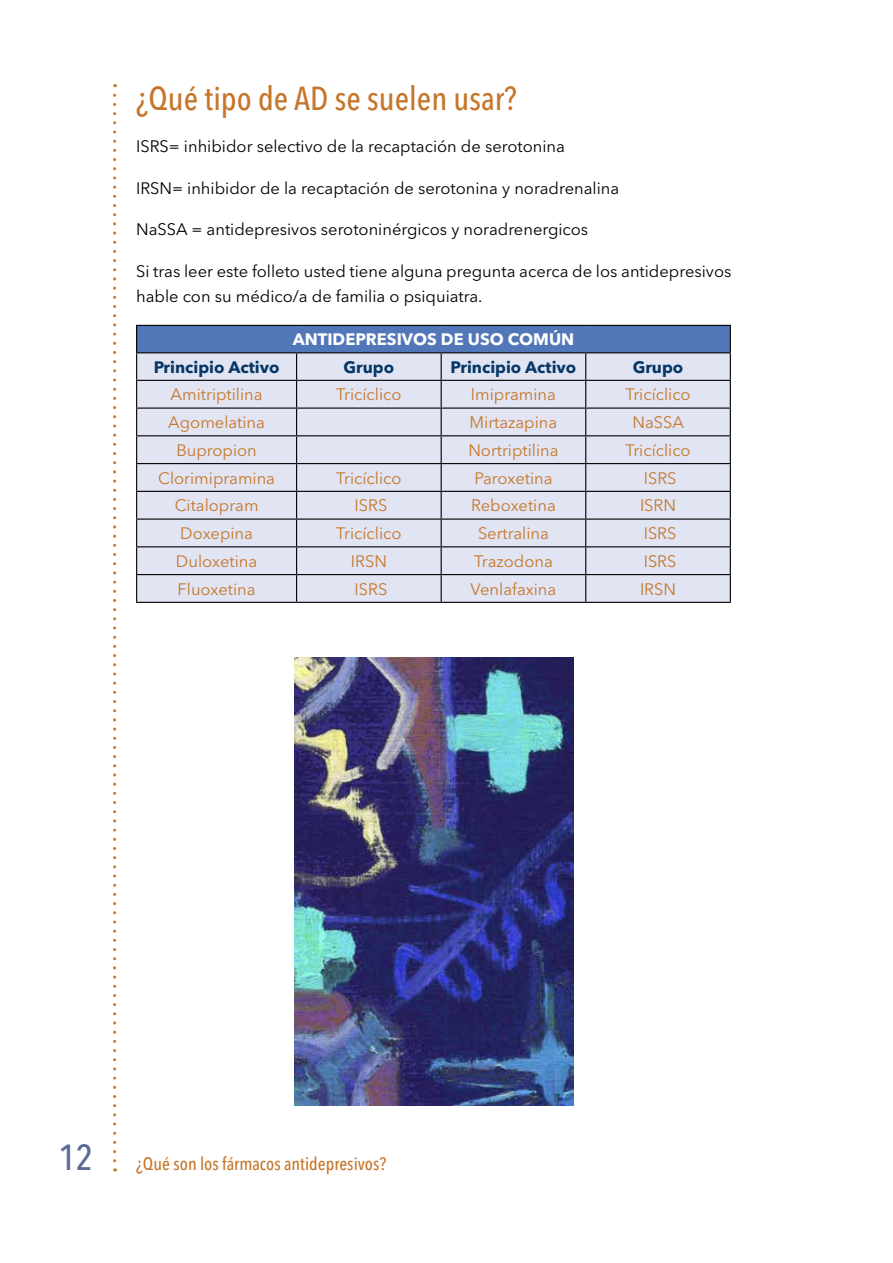
<style>
.page{position:relative;width:893px;height:1263px;background:#fff}
.page>*{position:absolute;margin:0;border:0;box-sizing:border-box;transform-origin:0 0}
.t1{font:500 condensed 33px "Avenir Next LT Pro";color:#c6762a}
.t2{font:500 condensed 18px "Avenir Next LT Pro";color:#c6762a}
.t3{font:16.5px/24.8px "Avenir Next LT Pro";color:#000}
.t4{font:16.5px "Avenir Next LT Pro";color:#c6762a}
.t5{font:700 16.5px "Avenir Next LT Pro";color:#073766}
.t6{font:700 16.5px "Avenir Next LT Pro";letter-spacing:-.005em;color:#fff}
.s1{font-size:36px;color:#596b95}
</style>
<div class="page">
<svg style="left:113px;top:84px;width:3px;height:1077px"></svg>
<div style="left:137px;top:325px;width:593px;height:28px;background:#5177b9"></div>
<div style="left:137px;top:353px;width:593px;height:249px;background:#e1e5f3"></div>
<hr style="left:136px;top:325px;width:161px;height:1px;background:#000">
<hr style="left:297px;top:325px;width:144px;height:1px;background:#000">
<hr style="left:441px;top:325px;width:145px;height:1px;background:#000">
<hr style="left:586px;top:325px;width:145px;height:1px;background:#000">
<hr style="left:136px;top:352px;width:161px;height:1px;background:#000">
<hr style="left:297px;top:352px;width:144px;height:1px;background:#000">
<hr style="left:441px;top:352px;width:145px;height:1px;background:#000">
<hr style="left:586px;top:352px;width:145px;height:1px;background:#000">
<hr style="left:136px;top:380px;width:161px;height:1px;background:#000">
<hr style="left:297px;top:380px;width:144px;height:1px;background:#000">
<hr style="left:441px;top:380px;width:145px;height:1px;background:#000">
<hr style="left:586px;top:380px;width:145px;height:1px;background:#000">
<hr style="left:136px;top:407px;width:161px;height:2px;background:#000">
<hr style="left:297px;top:407px;width:144px;height:2px;background:#000">
<hr style="left:441px;top:407px;width:145px;height:2px;background:#000">
<hr style="left:586px;top:407px;width:145px;height:2px;background:#000">
<hr style="left:136px;top:435px;width:161px;height:1px;background:#000">
<hr style="left:297px;top:435px;width:144px;height:1px;background:#000">
<hr style="left:441px;top:435px;width:145px;height:1px;background:#000">
<hr style="left:586px;top:435px;width:145px;height:1px;background:#000">
<hr style="left:136px;top:463px;width:161px;height:1px;background:#000">
<hr style="left:297px;top:463px;width:144px;height:1px;background:#000">
<hr style="left:441px;top:463px;width:145px;height:1px;background:#000">
<hr style="left:586px;top:463px;width:145px;height:1px;background:#000">
<hr style="left:136px;top:491px;width:161px;height:1px;background:#000">
<hr style="left:297px;top:491px;width:144px;height:1px;background:#000">
<hr style="left:441px;top:491px;width:145px;height:1px;background:#000">
<hr style="left:586px;top:491px;width:145px;height:1px;background:#000">
<hr style="left:136px;top:518px;width:161px;height:2px;background:#000">
<hr style="left:297px;top:518px;width:144px;height:2px;background:#000">
<hr style="left:441px;top:518px;width:145px;height:2px;background:#000">
<hr style="left:586px;top:518px;width:145px;height:2px;background:#000">
<hr style="left:136px;top:546px;width:161px;height:1px;background:#000">
<hr style="left:297px;top:546px;width:144px;height:1px;background:#000">
<hr style="left:441px;top:546px;width:145px;height:1px;background:#000">
<hr style="left:586px;top:546px;width:145px;height:1px;background:#000">
<hr style="left:136px;top:574px;width:161px;height:1px;background:#000">
<svg style="left:136px;top:326px;width:1px;height:276px"></svg>
<hr style="left:297px;top:574px;width:144px;height:1px;background:#000">
<svg style="left:296px;top:353px;width:1px;height:249px"></svg>
<hr style="left:441px;top:574px;width:145px;height:1px;background:#000">
<svg style="left:441px;top:353px;width:1px;height:249px"></svg>
<hr style="left:586px;top:574px;width:145px;height:1px;background:#000">
<svg style="left:585px;top:353px;width:1px;height:249px"></svg>
<svg style="left:730px;top:326px;width:1px;height:276px"></svg>
<hr style="left:136px;top:602px;width:161px;height:1px;background:#000">
<hr style="left:297px;top:602px;width:144px;height:1px;background:#000">
<hr style="left:441px;top:602px;width:145px;height:1px;background:#000">
<hr style="left:586px;top:602px;width:145px;height:1px;background:#000">
<img style="left:294px;top:657px;width:279px;height:449px">
<h1 class="t1" style="left:136px;top:78px;width:382px">¿Qué tipo de AD se suelen usar?</h1>
<p class="t3" style="left:136px;top:134px;width:430px">ISRS= inhibidor selectivo de la recaptación de serotonina</p>
<p class="t3" style="left:136px;top:175px;width:485px">IRSN= inhibidor de la recaptación de serotonina y noradrenalina</p>
<p class="t3" style="left:136px;top:217px;width:454px">NaSSA = antidepresivos serotoninérgicos y noradrenergicos</p>
<p class="t3" style="left:136px;top:259px;width:597px">Si tras leer este folleto usted tiene alguna pregunta acerca de los antidepresivos hable con su médico/a de familia o psiquiatra.</p>
<p class="t6" style="left:293px;top:329px;width:11px">ANTIDEPRESI</p>
<p class="t6" style="left:402px;top:329px;width:79px">VOSDEUSO</p>
<p class="t6" style="left:508px;top:329px;width:65px">COMÚN</p>
<p class="t5" style="left:154px;top:357px;width:127px">Principio Activo</p>
<p class="t5" style="left:344px;top:357px;width:52px">Grupo</p>
<p class="t5" style="left:451px;top:357px;width:127px">Principio Activo</p>
<p class="t5" style="left:633px;top:357px;width:52px">Grupo</p>
<p class="t4" style="left:171px;top:385px;width:94px">Amitriptilina</p>
<p class="t4" style="left:336px;top:385px;width:67px">Tricíclico</p>
<p class="t4" style="left:471px;top:385px;width:87px">Imipramina</p>
<p class="t4" style="left:625px;top:385px;width:67px">Tricíclico</p>
<p class="t4" style="left:168px;top:412px;width:98px">Agomelatina</p>
<p class="t4" style="left:470px;top:412px;width:89px">Mirtazapina</p>
<p class="t4" style="left:632px;top:412px;width:53px">NaSSA</p>
<p class="t4" style="left:176px;top:440px;width:82px">Bupropion</p>
<p class="t4" style="left:468px;top:440px;width:92px">Nortriptilina</p>
<p class="t4" style="left:625px;top:440px;width:67px">Tricíclico</p>
<p class="t4" style="left:158px;top:468px;width:118px">Clorimipramina</p>
<p class="t4" style="left:336px;top:468px;width:67px">Tricíclico</p>
<p class="t4" style="left:474px;top:468px;width:80px">Paroxetina</p>
<p class="t4" style="left:644px;top:468px;width:34px">ISRS</p>
<p class="t4" style="left:175px;top:496px;width:85px">Citalopram</p>
<p class="t4" style="left:355px;top:496px;width:34px">ISRS</p>
<p class="t4" style="left:471px;top:496px;width:86px">Reboxetina</p>
<p class="t4" style="left:640px;top:496px;width:38px">ISRN</p>
<p class="t4" style="left:180px;top:523px;width:74px">Doxepina</p>
<p class="t4" style="left:336px;top:523px;width:67px">Tricíclico</p>
<p class="t4" style="left:478px;top:523px;width:72px">Sertralina</p>
<p class="t4" style="left:644px;top:523px;width:34px">ISRS</p>
<p class="t4" style="left:176px;top:551px;width:83px">Duloxetina</p>
<p class="t4" style="left:351px;top:551px;width:38px">IRSN</p>
<p class="t4" style="left:474px;top:551px;width:80px">Trazodona</p>
<p class="t4" style="left:644px;top:551px;width:34px">ISRS</p>
<p class="t4" style="left:178px;top:579px;width:80px">Fluoxetina</p>
<p class="t4" style="left:355px;top:579px;width:34px">ISRS</p>
<p class="t4" style="left:471px;top:579px;width:87px">Venlafaxina</p>
<p class="t4" style="left:640px;top:579px;width:38px">IRSN</p>
<p class="t2" style="left:58px;top:1153px;width:329px"><span class="s1">12</span> ¿Qué son los fármacos antidepresivos?</p>
</div>
